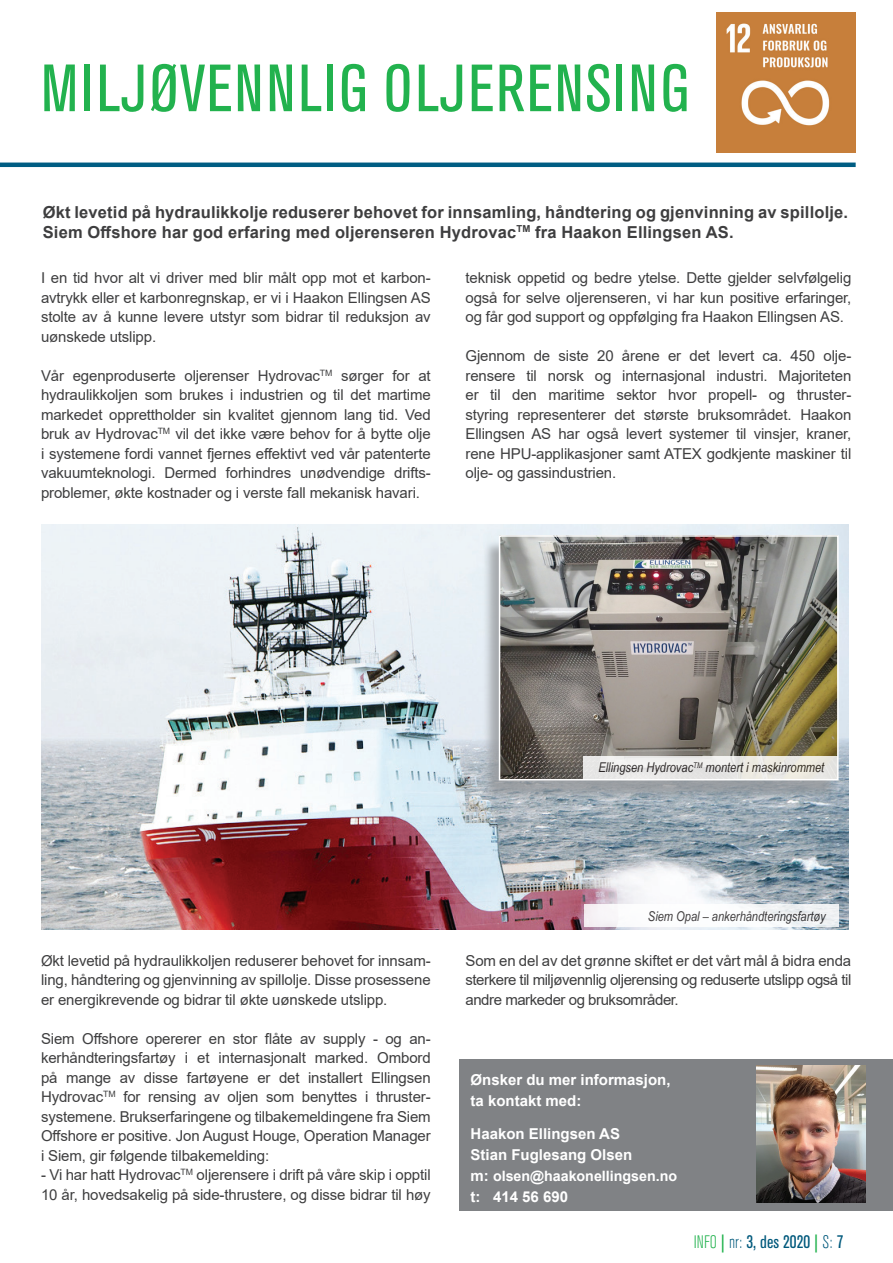
<style>
.page{position:relative;width:893px;height:1263px;background:#fff}
.page>*{position:absolute;margin:0;border:0;box-sizing:border-box;transform-origin:0 0}
.t1{font:condensed 66px "Akzidenz Grotesk BE";letter-spacing:.025em;color:#22b24e}
.t2{font:condensed 18px "Akzidenz Grotesk BE";color:#00597c}
.t3{font:700 16.5px/19.5px "Arial";letter-spacing:.01em;color:#3e3e3f}
.t4{font:15px/19.5px "Arial";letter-spacing:-.01em;color:#3e3e3f;text-align:justify}
.t5{font:700 15px/21px "Arial";color:#fff}
.t6{font:700 14.25px "Arial";color:#fff}
.t7{font:italic 13.5px "Arial Narrow";color:#231f20}
.s1{font-size:15px}
.s2{font-weight:300;color:#22b24e}
.s3{color:#22b24e}
.s4{font-weight:300}
</style>
<div class="page">
<hr style="left:0;top:163px;width:856px;height:4px;background:#005d83">
<img style="left:41px;top:525px;width:807px;height:405px">
<div style="left:482px;top:539px;width:357px;height:262px;background:#939598;opacity:.75"></div>
<img style="left:502px;top:538px;width:334px;height:239px">
<div style="left:499px;top:535px;width:340px;height:245px;border:2px solid #fff"></div>
<img style="left:716px;top:12px;width:140px;height:140px">
<div style="left:584px;top:904px;width:255px;height:23px;background:linear-gradient(to right,#fefcfd,#f1f4f5)"></div>
<div style="left:583px;top:756px;width:254px;height:22px;background:linear-gradient(to right,#ebebec,#eae8e0)"></div>
<div style="left:459px;top:1059px;width:434px;height:152px;background:#808285"></div>
<img style="left:756px;top:1065px;width:110px;height:138px">
<p class="t1" style="left:41px;top:52px;width:650px">MILJØVENNLIG OLJERENSING</p>
<p class="t3" style="left:43px;top:203px;width:807px">Økt levetid på hydraulikkolje reduserer behovet for innsamling, håndtering og gjenvinning av spillolje.<br>Siem Offshore har god erfaring med oljerenseren Hydrovac<sup>TM</sup> fra Haakon Ellingsen AS.</p>
<p class="t4" style="left:41px;top:268px;width:391px">I en tid hvor alt vi driver med blir målt opp mot et karbon&shy;avtrykk eller et karbonregnskap, er vi i Haakon Ellingsen AS stolte av å kunne levere utstyr som bidrar til reduksjon av uønskede utslipp.</p>
<p class="t4" style="left:41px;top:365px;width:391px">Vår egenproduserte oljerenser Hydrovac<sup>TM</sup> sørger for at hydraulikkoljen som brukes i industrien og til det martime markedet opprettholder sin kvalitet gjennom lang tid. Ved bruk av Hydrovac<sup>TM</sup> vil det ikke være behov for å bytte olje i systemene fordi vannet fjernes effektivt ved vår patenterte vakuumteknologi. Dermed forhindres unødvendige drifts&shy;problemer, økte kostnader og i verste fall mekanisk havari.</p>
<p class="t4" style="left:465px;top:268px;width:387px">teknisk oppetid og bedre ytelse. Dette gjelder selvfølgelig også for selve oljerenseren, vi har kun positive erfaringer, og får god support og oppfølging fra Haakon Ellingsen AS.</p>
<p class="t4" style="left:465px;top:346px;width:387px">Gjennom de siste 20 årene er det levert ca. 450 olje&shy;rensere til norsk og internasjonal industri. Majoriteten er til den maritime sektor hvor propell- og thruster&shy;styring representerer det største bruksområdet. Haakon Ellingsen AS har også levert systemer til vinsjer, kraner, rene HPU-applikasjoner samt ATEX godkjente maskiner til olje- og gassindustrien.</p>
<p class="t7" style="left:598px;top:758px;width:227px">Ellingsen Hydrovac<sup>TM</sup> montert i maskinrommet</p>
<p class="t4" style="left:41px;top:950px;width:391px">Økt levetid på hydraulikkoljen reduserer behovet for innsam&shy;ling, håndtering og gjenvinning av spillolje. Disse prosessene er energikrevende og bidrar til økte uønskede utslipp.</p>
<p class="t4" style="left:41px;top:1028px;width:391px">Siem Offshore opererer en stor flåte av supply - og an&shy;kerhåndteringsfartøy i et internasjonalt marked. Ombord på mange av disse fartøyene er det installert Ellingsen Hydrovac<sup>TM</sup> for rensing av oljen som benyttes i thruster&shy;systemene. Brukserfaringene og tilbakemeldingene fra Siem Offshore er positive. Jon August Houge, Operation Manager i Siem, gir følgende tilbakemelding:</p>
<p class="t4" style="left:41px;top:1165px;width:391px">- Vi har hatt Hydrovac<sup>TM</sup> oljerensere i drift på våre skip i opptil<br>10 år, hovedsakelig på side-thrustere, og disse bidrar til høy</p>
<p class="t7" style="left:648px;top:906px;width:179px">Siem Opal – ankerhåndteringsfartøy</p>
<p class="t4" style="left:465px;top:950px;width:387px">Som en del av det grønne skiftet er det vårt mål å bidra enda sterkere til miljøvennlig oljerensing og reduserte utslipp også til andre markeder og bruksområder.</p>
<p class="t5" style="left:470px;top:1069px;width:202px">Ønsker du mer informasjon, ta kontakt med:</p>
<p class="t5" style="left:470px;top:1124px;width:151px">Haakon Ellingsen AS</p>
<p class="t5" style="left:470px;top:1145px;width:163px">Stian Fuglesang Olsen</p>
<p class="t6" style="left:470px;top:1166px;width:208px"><span class="s1">m:</span> olsen@haakonellingsen.no</p>
<p class="t5" style="left:470px;top:1187px;width:99px">t: 414 56 690</p>
<p class="t2" style="left:694px;top:1232px;width:151px"><span class="s2">INFO</span> <span class="s3">|</span> <span class="s4">nr:</span> 3, des 2020 <span class="s3">|</span> <span class="s4">S:</span> 7</p>
</div>
